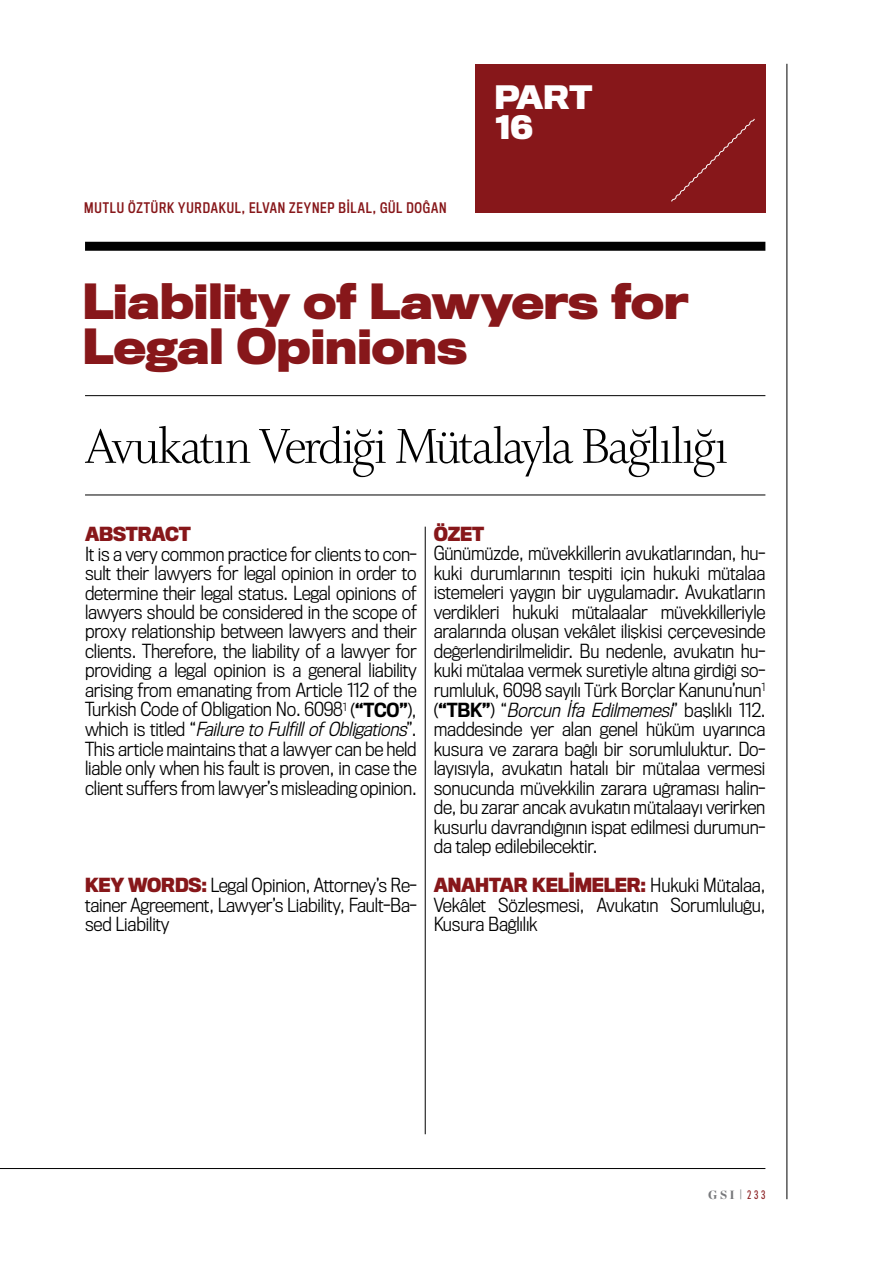
<style>
.page{position:relative;width:893px;height:1263px;background:#fff}
.page>*{position:absolute;margin:0;border:0;box-sizing:border-box;transform-origin:0 0}
.t1{font:300 52.5px "Whitman Display";letter-spacing:-.03em;color:#000}
.t2{font:700 45px/45px "Titling Gothic FB Normal";letter-spacing:-.015em;color:#87171a}
.t3{font:700 30px/30px "Titling Gothic FB Normal";letter-spacing:-.01em;color:#fff}
.t4{font:300 18px/19.5px "Titling Gothic FB Narrow";letter-spacing:-.01em;color:#000;text-align:justify}
.t5{font:700 18px "Titling Gothic FB Narrow";letter-spacing:-.01em;color:#87171a}
.t6{font:13.5px "Titling Gothic FB Cond Standard";letter-spacing:.06em;color:#87171a}
.t7{font:900 12px "Chronicle Display";color:#77787b}
.s1{font-weight:500}
.s2{font-style:italic}
.s3{font-weight:700;color:#87171a}
.s4{font-family:"Flama Condensed Basic";font-weight:400}
.s5{font-family:"Flama Condensed Basic";font-weight:400;color:#87171a}
</style>
<div class="page">
<hr style="left:0;top:1168px;width:765px;height:1px;background:#000">
<div style="left:85px;top:242px;width:680px;height:9px;background:#000"></div>
<div style="left:475px;top:64px;width:290px;height:149px;background:#87171a"></div>
<svg style="left:671px;top:118px;width:84px;height:84px"></svg>
<hr style="left:85px;top:395px;width:680px;height:1px;background:#000">
<hr style="left:85px;top:495px;width:680px;height:1px;background:#000">
<hr style="left:425px;top:527px;width:1px;height:607px;background:#000">
<hr style="left:787px;top:64px;width:1px;height:1135px;background:#000">
<p class="t6" style="left:84px;top:199px;width:364px">MUTLU ÖZTÜRK YURDAKUL, ELVAN ZEYNEP BILAL, GÜL DOĞAN</p>
<h3 class="t3" style="left:494px;top:80px;width:99px">PART<br>16</h3>
<h2 class="t2" style="left:82px;top:276px;width:608px">Liability of Lawyers for<br>Legal Opinions</h2>
<h1 class="t1" style="left:85px;top:417px;width:644px">Avukatın Verdiği Mütalayla Bağlılığı</h1>
<p class="t5" style="left:85px;top:521px;width:107px">ABSTRACT</p>
<p class="t4" style="left:85px;top:544px;width:333px">It is a very common practice for clients to con&shy;sult their lawyers for legal opinion in order to determine their legal status. Legal opinions of lawyers should be considered in the scope of proxy relationship between lawyers and their clients. Therefore, the liability of a lawyer for providing a legal opinion is a general liability arising from emanating from Article 112 of the Turkish Code of Obligation No. 6098<sup>1</sup> (<span class="s1">“TCO”</span>), w h i c h i s t i t l e d “ <span class="s2">Failure to FulfillofObligations</span>” .<br>This article maintains that a lawyer can be held liable only when his fault is proven, in case the client suffers from lawyer’s misleading opinion.</p>
<p class="t4" style="left:85px;top:875px;width:333px"><span class="s3">KEY WORDS:</span> Legal Opinion, Attorney’s Re&shy;tainer Agreement, Lawyer’s Liability, Fault-Ba&shy;sed Liability</p>
<p class="t5" style="left:434px;top:521px;width:39px">ÖZET</p>
<p class="t4" style="left:434px;top:544px;width:333px">Günümüzde, müvekkillerin avukatlarından, hu&shy;kuki durumlarının tespiti için hukuki mütalaa istemeleri yaygın bir uygulamadır. Avukatların verdikleri hukuki mütalaalar müvekkilleriyle aralarında oluşan vekâlet ilişkisi çerçevesinde değerlendirilmelidir. Bu nedenle, avukatın hu&shy;kuki mütalaa vermek suretiyle altına girdiği so&shy;rumluluk, 6098 sayılı Türk Borçlar Kanunu’nun<sup>1 </sup>(<span class="s1">“TBK”</span>) “<span class="s2">Borcun İfa Edilmemesi</span>” başlıklı 112. maddesinde yer alan genel hüküm uyarınca kusura ve zarara bağlı bir sorumluluktur. Do&shy;layısıyla, avukatın hatalı bir mütalaa vermesi sonucunda müvekkilin zarara uğraması halin&shy;de, bu zarar ancak avukatın mütalaayı verirken kusurlu davrandığının ispat edilmesi durumun&shy;da talep edilebilecektir.</p>
<p class="t4" style="left:434px;top:875px;width:333px"><span class="s3">ANAHTAR KELIMELER:</span> Hukuki Mütalaa, Vekâlet Sözleşmesi, Avukatın Sorumluluğu, Kusura Bağlılık</p>
<p class="t7" style="left:708px;top:1185px;width:59px">gsi <span class="s4">|</span> <span class="s5">233</span></p>
</div>
